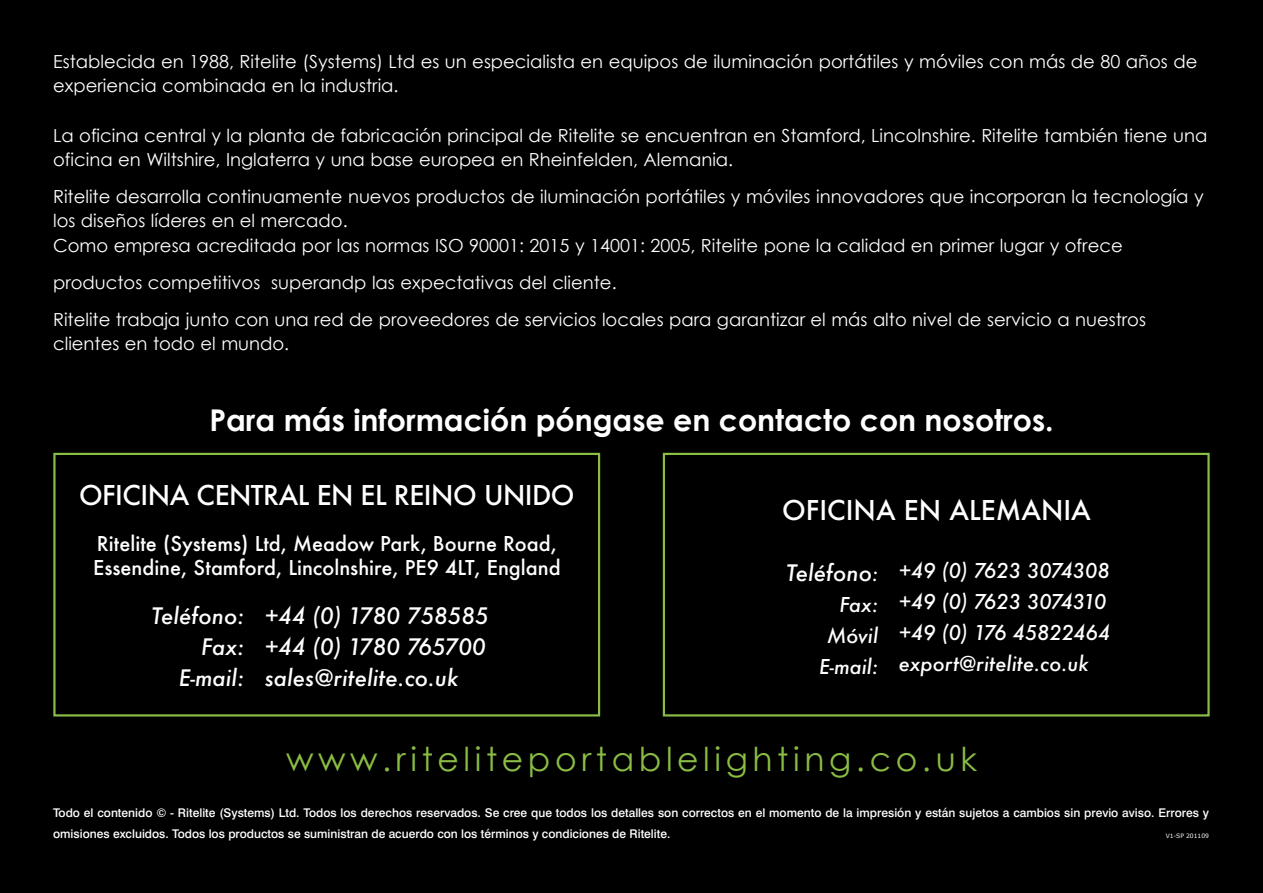
<style>
.page{position:relative;width:1263px;height:893px;background:#000}
.page>*{position:absolute;margin:0;border:0;box-sizing:border-box;transform-origin:0 0}
.t1{font:33px "Century Gothic";letter-spacing:.14em;color:#8abd44}
.t2{font:700 30px "Century Gothic";color:#fff}
.t3{font:500 26.55px "Futura";letter-spacing:-.02em;color:#fff}
.t4{font:500 26.55px "Futura";color:#fff}
.t5{font:italic 500 22.05px/30.9px "Futura";color:#fff;text-align:right}
.t6{font:500 19.95px/23.9px "Futura";color:#fff}
.t7{font:italic 500 19.95px/30.9px "Futura";color:#fff;text-align:right}
.t8{font:18px/24px "Century Gothic";color:#fff}
.t9{font:500 12px/21px "Swiss 721 BT";color:#fff}
.t10{font:6px "Verdana";color:#fff}
.s1{font-size:19.95px}
</style>
<div class="page">
<div style="left:53px;top:453px;width:547px;height:263px;border:2px solid #8abd44"></div>
<div style="left:663px;top:453px;width:547px;height:263px;border:2px solid #8abd44"></div>
<p class="t8" style="left:53px;top:49px;width:1146px">Establecida en 1988, Ritelite (Systems) Ltd es un especialista en equipos de iluminación portátiles y móviles con más de 80 años de experiencia combinada en la industria.</p>
<p class="t8" style="left:53px;top:123px;width:1156px">La oficina central y la planta de fabricación principal de Ritelite se encuentran en Stamford, Lincolnshire. Ritelite también tiene una oficina en Wiltshire, Inglaterra y una base europea en Rheinfelden, Alemania.</p>
<p class="t8" style="left:53px;top:183px;width:1152px;line-height:24.8px">Ritelite desarrolla continuamente nuevos productos de iluminación portátiles y móviles innovadores que incorporan la tecnología y los diseños líderes en el mercado.<br>Como empresa acreditada por las normas ISO 90001: 2015 y 14001: 2005, Ritelite pone la calidad en primer lugar y ofrece</p>
<p class="t8" style="left:53px;top:264px;width:1094px;line-height:36.8px">productos competitivos superandp las expectativas del cliente.<br>Ritelite trabaja junto con una red de proveedores de servicios locales para garantizar el más alto nivel de servicio a nuestros</p>
<p class="t8" style="left:53px;top:331px;width:238px">clientes en todo el mundo.</p>
<h2 class="t2" style="left:209px;top:398px;width:846px">Para más información póngase en contacto con nosotros.</h2>
<h3 class="t3" style="left:79px;top:477px;width:497px">OFICINA CENTRAL EN EL REINO UNIDO</h3>
<p class="t6" style="left:93px;top:531px;width:469px">Ritelite (Systems) Ltd, Meadow Park, Bourne Road,<br>Essendine, Stamford, Lincolnshire, PE9 4LT, England</p>
<p class="t5" style="left:151px;top:600px;width:94px">Teléfono:<br>Fax:<br>E-mail:</p>
<p class="t5" style="left:265px;top:600px;width:225px;text-align:left">+44 (0) 1780 758585 +44 (0) 1780 765700 sales@ritelite.co.uk</p>
<h3 class="t4" style="left:782px;top:492px;width:310px">OFICINA EN ALEMANIA</h3>
<p class="t5" style="left:786px;top:557px;width:94px">Teléfono<span class="s1">:</span></p>
<p class="t7" style="left:819px;top:589px;width:60px">Fax:<br>Móvil<br>E-mail:</p>
<p class="t7" style="left:899px;top:555px;width:213px;text-align:left">+49 (0) 7623 3074308 +49 (0) 7623 3074310 +49 (0) 176 45822464 export@ritelite.co.uk</p>
<h1 class="t1" style="left:286px;top:736px;width:692px">www.riteliteportablelighting.co.uk</h1>
<p class="t9" style="left:53px;top:802px;width:1157px">Todo el contenido © - Ritelite (Systems) Ltd. Todos los derechos reservados. Se cree que todos los detalles son correctos en el momento de la impresión y están sujetos a cambios sin previo aviso. Errores y omisiones excluidos. Todos los productos se suministran de acuerdo con los términos y condiciones de Ritelite.</p>
<p class="t10" style="left:1166px;top:832px;width:45px">V1-SP 201109</p>
</div>
